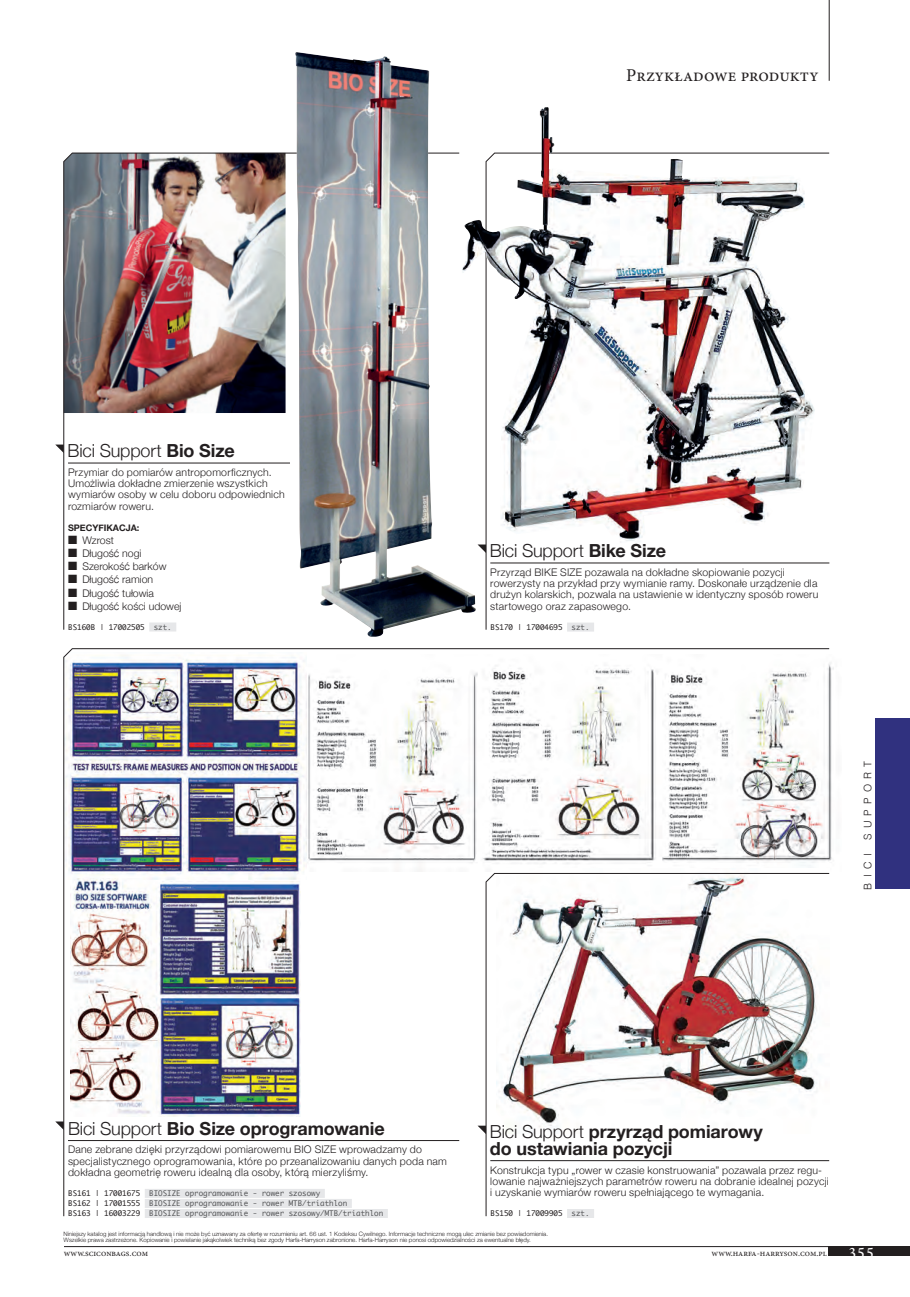
<style>
.page{position:relative;width:910px;height:1297px;background:#fff}
.page>*{position:absolute;margin:0;border:0;box-sizing:border-box;transform-origin:0 0}
.t1{font:700 18px/16.5px "Helvetica Neue";letter-spacing:-.005em;color:#231f20}
.t2{font:300 18px "Helvetica Neue";letter-spacing:-.01em;color:#231f20}
.t3{font:18px "Minion Pro";color:#231f20}
.t4{font:300 10.5px/11.2px "Helvetica Neue";letter-spacing:.02em;color:#231f20}
.t5{font:300 10.5px "Helvetica Neue";color:#231f20}
.t6{font:300 10.5px "Helvetica";letter-spacing:.5em;color:#231f20}
.t7{font:9px "Minion Pro";color:#231f20}
.t8{font:700 9px "Helvetica Neue";color:#231f20}
.t9{font:7.5px/10.1px "Monaco";color:#57585a}
.t10{font:7.5px "Monaco";color:#231f20}
.t11{font:300 6px/6px "Helvetica Neue";color:#231f20}
.s1{font-weight:700}
.s2{color:#57585a}
.s3{font-weight:300}
.s4{color:#231f20}
.s5{font-size:18px;color:#fff}
</style>
<div class="page">
<hr style="left:64px;top:1246px;width:846px;height:1px;background:#231f20">
<hr style="left:829px;top:0;width:1px;height:81px;background:#231f20">
<svg style="left:478px;top:544px;width:8px;height:9px"></svg>
<svg style="left:56px;top:445px;width:7px;height:7px"></svg>
<div style="left:567px;top:1209px;width:27px;height:9px;background:#e6e7e9"></div>
<div style="left:567px;top:623px;width:27px;height:9px;background:#e6e7e9"></div>
<div style="left:149px;top:622px;width:27px;height:9px;background:#e6e7e9"></div>
<div style="left:145px;top:1209px;width:243px;height:9px;background:#e6e7e9"></div>
<svg style="left:55px;top:1121px;width:8px;height:8px"></svg>
<svg style="left:486px;top:153px;width:344px;height:477px"></svg>
<img style="left:63px;top:153px;width:232px;height:477px">
<img style="left:63px;top:648px;width:767px;height:568px">
<img style="left:295px;top:52px;width:181px;height:585px">
<img style="left:459px;top:107px;width:356px;height:436px">
<div style="left:829px;top:1246px;width:81px;height:10px;background:#231f20"></div>
<div style="left:876px;top:719px;width:34px;height:170px;background:#30317f"></div>
<h1 class="t2" style="left:68px;top:436px;width:169px">Bici Support <span class="s1">Bio Size</span></h1>
<p class="t4" style="left:68px;top:466px;width:218px">Przymiar do pomiarów antropomorficznych.<br>Umożliwia dokładne zmierzenie wszystkich wymiarów osoby w celu doboru odpowiednich rozmiarów roweru.</p>
<p class="t8" style="left:68px;top:521px;width:73px">SPECYFIKACJA:</p>
<p class="t4" style="left:68px;top:534px;width:47px">■ Wzrost</p>
<p class="t5" style="left:68px;top:545px;width:75px">■ Długość nogi</p>
<p class="t5" style="left:68px;top:558px;width:100px">■ Szerokość barków</p>
<p class="t5" style="left:68px;top:571px;width:87px">■ Długość ramion</p>
<p class="t5" style="left:68px;top:584px;width:87px">■ Długość tułowia</p>
<p class="t5" style="left:68px;top:597px;width:115px">■ Długość kości udowej</p>
<p class="t10" style="left:68px;top:620px;width:105px">BS160B | 17002505 <span class="s2">szt.</span></p>
<h1 class="t3" style="left:626px;top:63px;width:194px">Przykładowe produkty</h1>
<h1 class="t2" style="left:490px;top:536px;width:178px">Bici Support <span class="s1">Bike Size</span></h1>
<p class="t4" style="left:490px;top:566px;width:330px">Przyrząd BIKE SIZE pozawala na dokładne skopiowanie pozycji rowerzysty na przykład przy wymianie ramy. Doskonałe urządzenie dla drużyn kolarskich, pozwala na ustawienie w identyczny sposób roweru startowego oraz zapasowego.</p>
<p class="t10" style="left:491px;top:621px;width:101px">BS170 | 17004695 <span class="s2">szt.</span></p>
<p class="t6" style="left:859px;top:840px;width:81px;rotate:-90deg">SUPPORT</p>
<p class="t6" style="left:859px;top:890px;width:38px;rotate:-90deg">BICI</p>
<h1 class="t1" style="left:68px;top:1121px;width:318px"><span class="s3">Bici Support</span> Bio Size oprogramowanie</h1>
<h1 class="t1" style="left:490px;top:1124px;width:275px"><span class="s3">Bici Support</span> przyrząd pomiarowy do ustawiania pozycji</h1>
<p class="t4" style="left:68px;top:1143px;width:380px">Dane zebrane dzięki przyrządowi pomiarowemu BIO SIZE wprowadzamy do specjalistycznego oprogramowania, które po przeanalizowaniu danych poda nam dokładna geometrię roweru idealną dla osoby, którą mierzyliśmy.</p>
<p class="t9" style="left:68px;top:1188px;width:317px"><span class="s4">BS161 | 17001675</span> BIOSIZE oprogramowanie - rower szosowy<br><span class="s4">BS162 | 17001555</span> BIOSIZE oprogramowanie - rower MTB/triathlon<br><span class="s4">BS163 | 16003229</span> BIOSIZE oprogramowanie - rower szosowy/MTB/triathlon</p>
<p class="t7" style="left:64px;top:1247px;width:86px">www.sciconbags.com</p>
<p class="t7" style="left:711px;top:1247px;width:164px">www.harfa-harryson.com.pl <span class="s5">355</span></p>
<p class="t4" style="left:490px;top:1163px;width:340px">Konstrukcja typu „rower w czasie konstruowania” pozawala przez regu&shy;lowanie najważniejszych parametrów roweru na dobranie idealnej pozycji i uzyskanie wymiarów roweru spełniającego te wymagania.</p>
<p class="t10" style="left:491px;top:1207px;width:101px">BS150 | 17009905 <span class="s2">szt.</span></p>
<p class="t11" style="left:64px;top:1231px;width:486px">Niniejszy katalog jest informacją handlową i nie może być uznawany za ofertę w rozumieniu art. 66 ust. 1 Kodeksu Cywilnego. Informacje techniczne mogą ulec zmianie bez powiadomienia.<br>Wszelkie prawa zastrzeżone. Kopiowanie i powielanie jakąkolwiek techniką bez zgody Harfa-Harryson zabronione. Harfa-Harryson nie ponosi odpowiedzialności za ewentualne błędy.</p>
</div>
